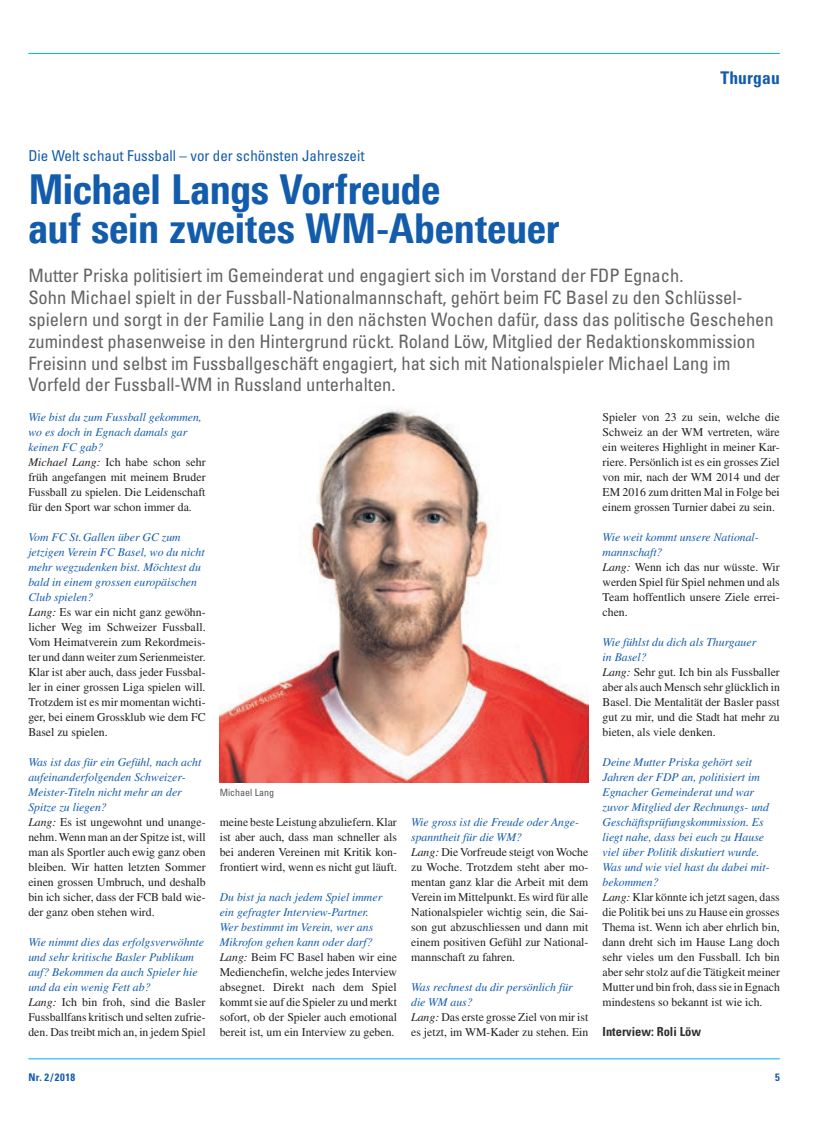
<style>
.page{position:relative;width:833px;height:1134px;background:#fff}
.page>*{position:absolute;margin:0;border:0;box-sizing:border-box;transform-origin:0 0}
.t1{font:800 41.25px/38.8px "Linotype Univers 720 Cn";letter-spacing:-.01em;color:#135cab}
.t2{font:condensed 18.5px/21.9px "Univers LT Std";color:#636366}
.t3{font:700 condensed 17.5px "Univers LT Std";letter-spacing:.01em;color:#135cab}
.t4{font:condensed 15px "Univers LT Std";color:#135cab}
.t5{font:700 condensed 12.5px "Univers LT Std";color:#312f30}
.t6{font:11.88px/15px "Times LT Std";color:#231f20}
.t7{font:italic 11.88px/15px "Times LT Std";color:#135cab}
.t8{font:700 condensed 10.62px "Univers LT Std";letter-spacing:.05em;color:#135cab}
.t9{font:condensed 10px "Univers LT Std";color:#57585a}
.s1{font-style:italic;color:#135cab}
.s2{font-style:italic}
.s3{color:#231f20}
.s4{font-style:normal;color:#231f20}
</style>
<div class="page">
<hr style="left:28px;top:53px;width:752px;height:1px;background:#00aeef">
<hr style="left:28px;top:1058px;width:752px;height:1px;background:#00aeef">
<img style="left:220px;top:408px;width:368px;height:374px">
<h3 class="t3" style="left:720px;top:67px;width:61px">Thurgau</h3>
<p class="t4" style="left:28px;top:147px;width:338px">Die Welt schaut Fussball – vor der schönsten Jahreszeit</p>
<h1 class="t1" style="left:28px;top:169px;width:532px">Michael Langs Vorfreude<br>auf sein zweites WM-Abenteuer</h1>
<p class="t2" style="left:28px;top:264px;width:747px">Mutter Priska politisiert im Gemeinderat und engagiert sich im Vorstand der FDP Egnach.<br>Sohn Michael spielt in der Fussball-Nationalmannschaft, gehört beim FC Basel zu den Schlüssel&shy;spielern und sorgt in der Familie Lang in den nächsten Wochen dafür, dass das politische Geschehen zumindest phasenweise in den Hintergrund rückt. Roland Löw, Mitglied der Redaktionskommission Freisinn und selbst im Fussballgeschäft engagiert, hat sich mit Nationalspieler Michael Lang im Vorfeld der Fussball-WM in Russland unterhalten.</p>
<p class="t6" style="left:28px;top:409px;width:179px"><span class="s1">Wie bist du zum Fussball gekommen, wo es doch in Egnach damals gar keinen FC gab?<br></span><span class="s2">Michael Lang:</span> Ich habe schon sehr früh angefangen mit meinem Bruder<br>Fussball zu spielen. Die Leidenschaft für den Sport war schon immer da.</p>
<p class="t6" style="left:28px;top:529px;width:179px"><span class="s1">Vom FC St.Gallen über GC zum jetzigen Verein FC Basel, wo du nicht mehr wegzudenken bist. Möchtest du bald in einem grossen europäischen<br>Club spielen?<br></span><span class="s2">Lang:</span> Es war ein nicht ganz gewöhn&shy;licher Weg im Schweizer Fussball.<br>Vom Heimatverein zum Rekordmeis&shy;ter und dann weiter zum Serienmeister.<br>Klar ist aber auch, dass jeder Fussbal&shy;ler in einer grossen Liga spielen will.<br>Trotzdem ist es mir momentan wichti&shy;ger, bei einem Grossklub wie dem FC<br>Basel zu spielen.</p>
<p class="t6" style="left:28px;top:754px;width:179px"><span class="s1">Was ist das für ein Gefühl, nach acht aufeinanderfolgenden Schweizer-<br>Meister-Titeln nicht mehr an der<br>Spitze zu liegen?<br></span><span class="s2">Lang:</span> Es ist ungewohnt und unange&shy;nehm. Wenn man an der Spitze ist, will man als Sportler auch ewig ganz oben bleiben. Wir hatten letzten Sommer einen grossen Umbruch, und deshalb bin ich sicher, dass der FCB bald wie&shy;der ganz oben stehen wird.</p>
<p class="t7" style="left:28px;top:934px;width:179px">Wie nimmt dies das erfolgsverwöhnte und sehr kritische Basler Publikum auf? Bekommen da auch Spieler hie und da ein wenig Fett ab?<br><span class="s3">Lang:</span> <span class="s4">Ich bin froh, sind die Basler Fussballfans kritisch und selten zufrie&shy;den. Das treibt mich an, in jedem Spiel</span></p>
<p class="t6" style="left:602px;top:409px;width:179px;text-align:justify">Spieler von 23 zu sein, welche die Schweiz an der WM vertreten, wäre ein weiteres Highlight in meiner Kar&shy;riere. Persönlich ist es ein grosses Ziel von mir, nach der WM 2014 und der EM 2016 zum dritten Mal in Folge bei einem grossen Turnier dabei zu sein.</p>
<p class="t6" style="left:602px;top:529px;width:179px"><span class="s1">Wie weit kommt unsere National&shy;mannschaft?<br></span><span class="s2">Lang:</span> Wenn ich das nur wüsste. Wir werden Spiel für Spiel nehmen und als<br>Team hoffentlich unsere Ziele errei&shy;chen.</p>
<p class="t6" style="left:602px;top:634px;width:179px"><span class="s1">Wie fühlst du dich als Thurgauer<br>in Basel?<br></span><span class="s2">Lang:</span> Sehr gut. Ich bin als Fussballer aber als auch Mensch sehr glücklich in<br>Basel. Die Mentalität der Basler passt gut zu mir, und die Stadt hat mehr zu bieten, als viele denken.</p>
<p class="t6" style="left:602px;top:754px;width:179px"><span class="s1">Deine Mutter Priska gehört seit Jahren der FDP an, politisiert im Egnacher Gemeinderat und war zuvor Mitglied der Rechnungs- und Geschäftsprüfungskommission. Es liegt nahe, dass bei euch zu Hause viel über Politik diskutiert wurde.<br>Was und wie viel hast du dabei mit&shy;bekommen?<br></span><span class="s2">Lang:</span> Klar könnte ich jetzt sagen, dass die Politik bei uns zu Hause ein grosses Thema ist. Wenn ich aber ehrlich bin, dann dreht sich im Hause Lang doch sehr vieles um den Fussball. Ich bin aber sehr stolz auf die Tätigkeit meiner Mutter und bin froh, dass sie in Egnach mindestens so bekannt ist wie ich.</p>
<p class="t5" style="left:602px;top:1023px;width:100px">Interview: Roli Löw</p>
<p class="t9" style="left:220px;top:786px;width:56px">Michael Lang</p>
<p class="t6" style="left:220px;top:814px;width:179px;text-align:justify">meine beste Leistung abzuliefern. Klar ist aber auch, dass man schneller als bei anderen Vereinen mit Kritik kon&shy;frontiert wird, wenn es nicht gut läuft.</p>
<p class="t6" style="left:220px;top:889px;width:179px"><span class="s1">Du bist ja nach jedem Spiel immer ein gefragter Interview-Partner.<br>Wer bestimmt im Verein, wer ans Mikrofon gehen kann oder darf?<br></span><span class="s2">Lang:</span> Beim FC Basel haben wir eine Medienchefin, welche jedes Interview absegnet. Direkt nach dem Spiel kommt sie auf die Spieler zu und merkt sofort, ob der Spieler auch emotional bereit ist, um ein Interview zu geben.</p>
<p class="t6" style="left:411px;top:814px;width:179px"><span class="s1">Wie gross ist die Freude oder Ange&shy;spanntheit für die WM?<br></span><span class="s2">Lang:</span> Die Vorfreude steigt von Woche zu Woche. Trotzdem steht aber mo&shy;mentan ganz klar die Arbeit mit dem Verein im Mittelpunkt. Es wird für alle Nationalspieler wichtig sein, die Sai&shy;son gut abzuschliessen und dann mit einem positiven Gefühl zur National&shy;mannschaft zu fahren.</p>
<p class="t6" style="left:411px;top:979px;width:179px"><span class="s1">Was rechnest du dir persönlich für die WM aus?<br></span><span class="s2">Lang:</span> Das erste grosse Ziel von mir ist es jetzt, im WM-Kader zu stehen. Ein</p>
<p class="t8" style="left:28px;top:1070px;width:48px">Nr. 2/2018</p>
<p class="t8" style="left:775px;top:1070px;width:6px">5</p>
</div>
